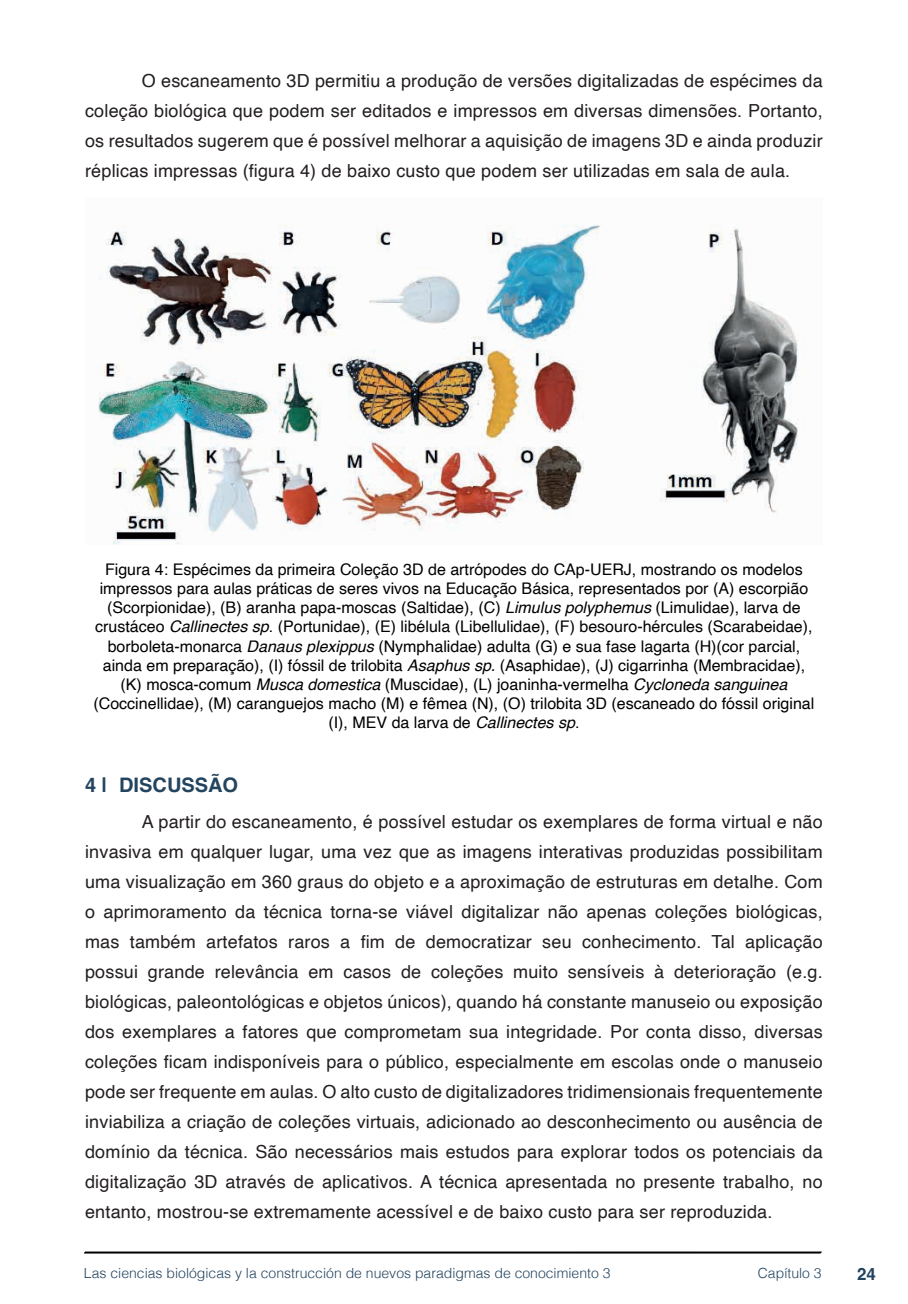
<style>
.page{position:relative;width:908px;height:1304px;background:#fff}
.page>*{position:absolute;margin:0;border:0;box-sizing:border-box;transform-origin:0 0}
.t1{font:700 20px "Helvetica";color:#23445f}
.t2{font:18px/30px "Helvetica";letter-spacing:.01em;color:#231f20;text-align:justify}
.t3{font:700 16.8px "Helvetica";color:#23445f}
.t4{font:16px/19.2px "Helvetica";color:#000;text-align:center}
.t5{font:300 14px "Helvetica";color:#23445f}
.s1{font-style:italic}
</style>
<div class="page">
<svg style="left:84px;top:1251px;width:737px;height:3px;background:#515151"></svg>
<img style="left:98px;top:225px;width:701px;height:319px">
<p class="t2" style="left:85px;top:66px;width:738px;text-indent:57px">O escaneamento 3D permitiu a produção de versões digitalizadas de espécimes da coleção biológica que podem ser editados e impressos em diversas dimensões. Portanto, os resultados sugerem que é possível melhorar a aquisição de imagens 3D e ainda produzir réplicas impressas (figura 4) de baixo custo que podem ser utilizadas em sala de aula.</p>
<p class="t4" style="left:93px;top:560px;width:722px">Figura 4: Espécimes da primeira Coleção 3D de artrópodes do CAp-UERJ, mostrando os modelos impressos para aulas práticas de seres vivos na Educação Básica, representados por (A) escorpião (Scorpionidae), (B) aranha papa-moscas (Saltidae), (C) <span class="s1">Limulus polyphemus</span> (Limulidae), larva de crustáceo <span class="s1">Callinectes sp</span>. (Portunidae), (E) libélula (Libellulidae), (F) besouro-hércules (Scarabeidae), borboleta-monarca <span class="s1">Danaus plexippus</span> (Nymphalidae) adulta (G) e sua fase lagarta (H)(cor parcial, ainda em preparação), (I) fóssil de trilobita <span class="s1">Asaphus sp.</span> (Asaphidae), (J) cigarrinha (Membracidae), (K) mosca-comum <span class="s1">Musca domestica</span> (Muscidae), (L) joaninha-vermelha <span class="s1">Cycloneda sanguinea </span>(Coccinellidae), (M) caranguejos macho (M) e fêmea (N), (O) trilobita 3D (escaneado do fóssil original (I), MEV da larva de <span class="s1">Callinectes sp</span>.</p>
<p class="t1" style="left:85px;top:773px;width:154px">4 | DISCUSSÃO</p>
<p class="t2" style="left:85px;top:807px;width:738px;text-indent:57px">A partir do escaneamento, é possível estudar os exemplares de forma virtual e não invasiva em qualquer lugar, uma vez que as imagens interativas produzidas possibilitam uma visualização em 360 graus do objeto e a aproximação de estruturas em detalhe. Com o aprimoramento da técnica torna-se viável digitalizar não apenas coleções biológicas, mas também artefatos raros a fim de democratizar seu conhecimento. Tal aplicação possui grande relevância em casos de coleções muito sensíveis à deterioração (e.g. biológicas, paleontológicas e objetos únicos), quando há constante manuseio ou exposição dos exemplares a fatores que comprometam sua integridade. Por conta disso, diversas coleções ficam indisponíveis para o público, especialmente em escolas onde o manuseio pode ser frequente em aulas. O alto custo de digitalizadores tridimensionais frequentemente inviabiliza a criação de coleções virtuais, adicionado ao desconhecimento ou ausência de domínio da técnica. São necessários mais estudos para explorar todos os potenciais da digitalização 3D através de aplicativos. A técnica apresentada no presente trabalho, no entanto, mostrou-se extremamente acessível e de baixo custo para ser reproduzida.</p>
<p class="t5" style="left:84px;top:1261px;width:527px">Las ciencias biológicas y la construcción de nuevos paradigmas de conocimiento 3</p>
<p class="t5" style="left:757px;top:1261px;width:65px">Capítulo 3</p>
<p class="t3" style="left:856px;top:1264px;width:20px">24</p>
</div>
